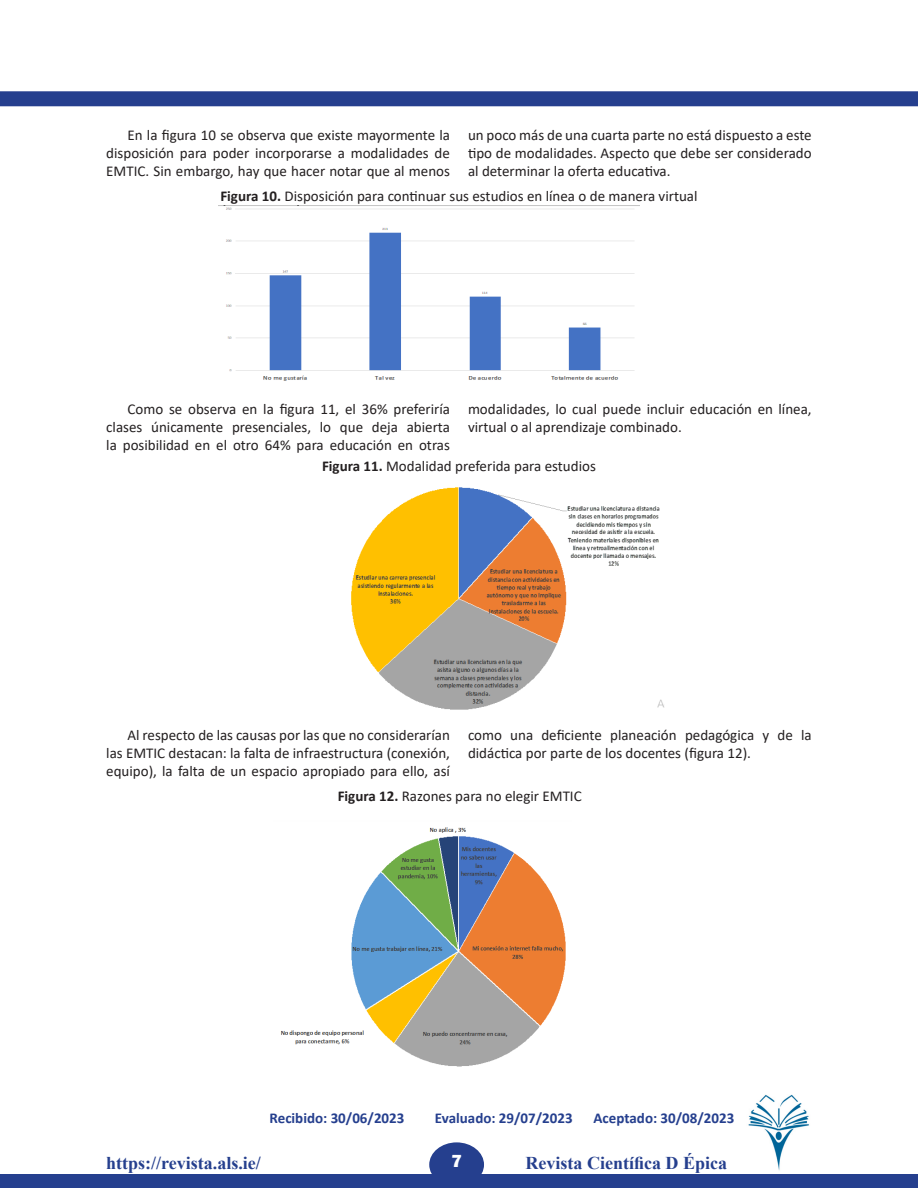
<style>
.page{position:relative;width:918px;height:1188px;background:#fff}
.page>*{position:absolute;margin:0;border:0;box-sizing:border-box;transform-origin:0 0}
.t1{font:700 18px "Times New Roman";color:#253f8e}
.t2{font:800 18px "Franklin Gothic";color:#fff}
.t3{font:15px/18px "Calibri";color:#231f20;text-align:justify}
.t4{font:700 15px "Calibri";color:#253f8e}
.s1{font-weight:700}
</style>
<div class="page">
<div style="left:0;top:91px;width:918px;height:15px;background:#253f8e"></div>
<div style="left:0;top:1174px;width:918px;height:14px;background:#253f8e"></div>
<img style="left:748px;top:1095px;width:61px;height:76px">
<div style="left:429px;top:1142px;width:55px;height:45px;background:#253f8e;border-radius:50%"></div>
<img style="left:226px;top:207px;width:409px;height:174px">
<img style="left:351px;top:487px;width:313px;height:223px">
<img style="left:280px;top:827px;width:286px;height:240px">
<p class="t3" style="left:106px;top:126px;width:345px;text-indent:21px">En la figura 10 se observa que existe mayormente la disposición para poder incorporarse a modalidades de EMTIC. Sin embargo, hay que hacer notar que al menos</p>
<p class="t3" style="left:468px;top:126px;width:345px">un poco más de una cuarta parte no está dispuesto a este tipo de modalidades. Aspecto que debe ser considerado al determinar la oferta educativa.</p>
<p class="t3" style="left:220px;top:187px;width:479px"><span class="s1">Figura 10.</span> Disposición para continuar sus estudios en línea o de manera virtual</p>
<p class="t3" style="left:106px;top:400px;width:345px;text-indent:21px">Como se observa en la figura 11, el 36% preferiría clases únicamente presenciales, lo que deja abierta la posibilidad en el otro 64% para educación en otras</p>
<p class="t3" style="left:468px;top:400px;width:345px">modalidades, lo cual puede incluir educación en línea, virtual o al aprendizaje combinado.</p>
<p class="t3" style="left:322px;top:457px;width:275px"><span class="s1">Figura 11.</span> Modalidad preferida para estudios</p>
<p class="t3" style="left:106px;top:726px;width:345px;text-indent:21px">Al respecto de las causas por las que no considerarían las EMTIC destacan: la falta de infraestructura (conexión, equipo), la falta de un espacio apropiado para ello, así</p>
<p class="t3" style="left:468px;top:726px;width:345px">como una deficiente planeación pedagógica y de la didáctica por parte de los docentes (figura 12).</p>
<p class="t3" style="left:338px;top:787px;width:246px"><span class="s1">Figura 12.</span> Razones para no elegir EMTIC</p>
<p class="t4" style="left:270px;top:1108px;width:136px">Recibido: 30/06/2023</p>
<p class="t4" style="left:435px;top:1108px;width:139px">Evaluado: 29/07/2023</p>
<p class="t4" style="left:594px;top:1108px;width:142px">Aceptado: 30/08/2023</p>
<p class="t1" style="left:106px;top:1150px;width:156px">https://revista.als.ie/</p>
<p class="t2" style="left:451px;top:1149px;width:12px">7</p>
<p class="t1" style="left:526px;top:1150px;width:203px">Revista Científica D Épica</p>
</div>
